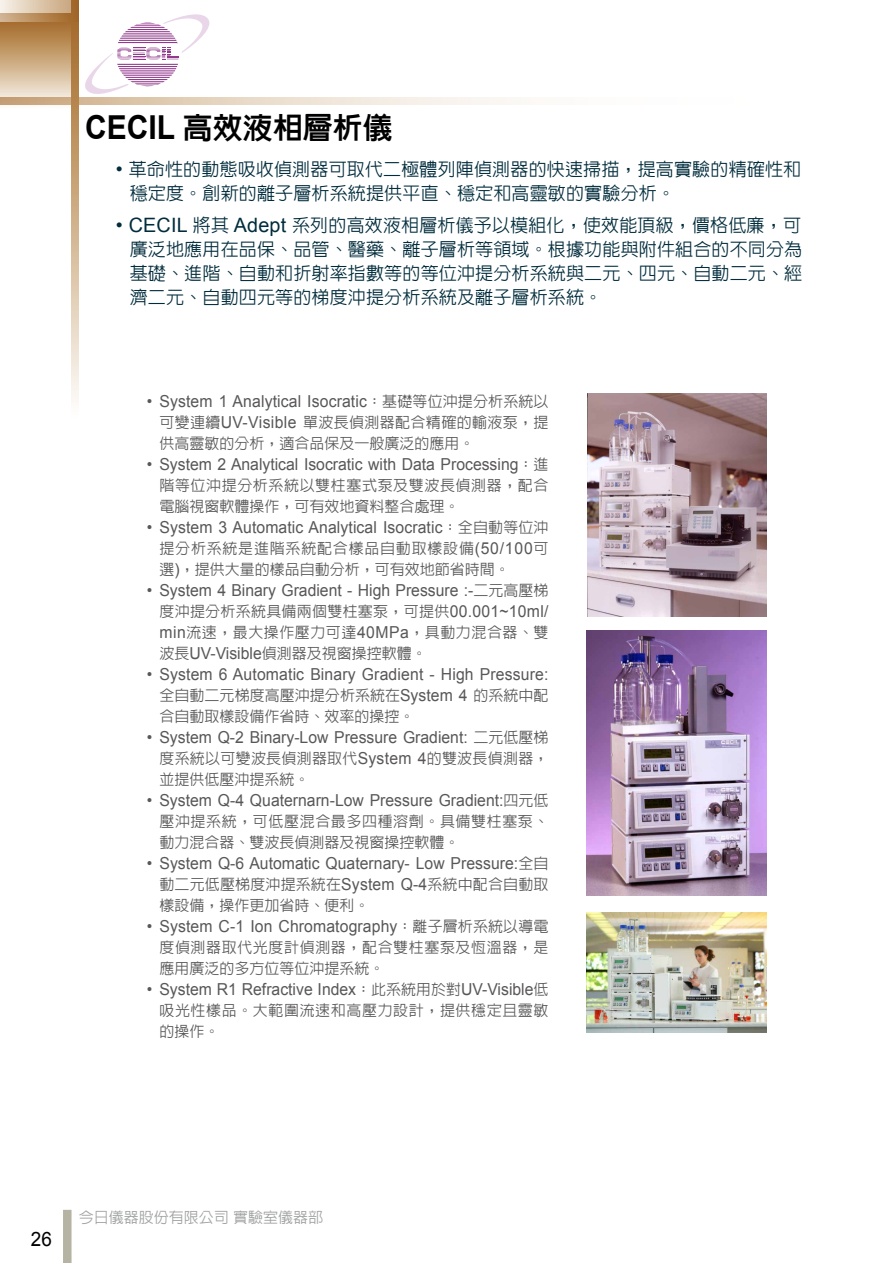
<style>
.page{position:relative;width:893px;height:1263px;background:#fff}
.page>*{position:absolute;margin:0;border:0;box-sizing:border-box;transform-origin:0 0}
.t1{font:800 30px "AR New Hei B5";color:#000}
.t2{font:19.8px "Arial";color:#000;scale:.95 1}
.t3{font:500 18px/24px "AR New Hei B5";letter-spacing:.01em;color:#002c3c}
.t4{font:16.5px "Arial";color:#595757;scale:.95 1}
.t5{font:500 15px/21px "AR Hei B5";letter-spacing:.015em;color:#595757}
.t6{font:500 15px/21px "AR Hei B5";letter-spacing:.04em;color:#595757}
.t7{font:500 15px/21px "AR Hei B5";letter-spacing:.05em;color:#595757}
.t8{font:500 15px "AR Hei B5";color:#9fa0a0}
.s1{font-family:"Arial";font-weight:700;font-size:33px}
.s2{font-family:"Arial";font-weight:400;font-size:19.8px}
.s3{font-family:"AR Hei B5";font-weight:500;font-size:15px}
.s4{font-family:"Arial";font-weight:400;font-size:16.5px}
</style>
<div class="page">
<div style="left:63px;top:1210px;width:9px;height:53px;background:#b5b4a3"></div>
<svg style="left:85px;top:14px;width:125px;height:80px"></svg>
<svg style="left:0;top:22px;width:71px;height:76px;background:#caa87e"></svg>
<svg style="left:0;top:98px;width:521px;height:7px;background:#e6d6c3"></svg>
<svg style="left:71px;top:22px;width:8px;height:380px;background:#cfaf89"></svg>
<svg style="left:0;top:0;width:79px;height:22px;background:#cbaa86"></svg>
<img style="left:587px;top:913px;width:179px;height:120px">
<img style="left:587px;top:393px;width:179px;height:223px">
<img style="left:587px;top:630px;width:179px;height:265px">
<h1 class="t1" style="left:85px;top:113px;width:309px"><span class="s1">CECIL</span> 高效液相層析儀</h1>
<p class="t3" style="left:130px;top:158px;width:673px;text-indent:-14px"><span class="s2">•</span> 革命性的動態吸收偵測器可取代二極體列陣偵測器的快速掃描，提高實驗的精確性和穩定度。創新的離子層析系統提供平直、穩定和高靈敏的實驗分析。</p>
<p class="t3" style="left:130px;top:213px;width:674px;text-align:justify;text-indent:-14px"><span class="s2">• CECIL</span> 將其 <span class="s2">Adept</span> 系列的高效液相層析儀予以模組化，使效能頂級，價格低廉，可廣泛地應用在品保、品管、醫藥、離子層析等領域。根據功能與附件組合的不同分為基礎、進階、自動和折射率指數等的等位沖提分析系統與二元、四元、自動二元、經濟二元、自動四元等的梯度沖提分析系統及離子層析系統。</p>
<p class="t4" style="left:147px;top:391px;width:425px">• System 1 Analytical Isocratic<span class="s3">：基礎等位沖提分析系統以</span></p>
<p class="t5" style="left:159px;top:412px;width:391px">可變連續<span class="s4">UV-Visible</span> 單波長偵測器配合精確的輸液泵，提供高靈敏的分析，適合品保及一般廣泛的應用。</p>
<p class="t4" style="left:147px;top:454px;width:424px">• System 2 Analytical Isocratic with Data Processing<span class="s3">：進</span></p>
<p class="t6" style="left:159px;top:475px;width:391px">階等位沖提分析系統以雙柱塞式泵及雙波長偵測器，配合電腦視窗軟體操作，可有效地資料整合處理。</p>
<p class="t4" style="left:147px;top:517px;width:424px">• System 3 Automatic Analytical Isocratic<span class="s3">：全自動等位沖</span></p>
<p class="t7" style="left:159px;top:538px;width:391px">提分析系統是進階系統配合樣品自動取樣設備<span class="s4">(50/100</span>可選<span class="s4">)</span>，提供大量的樣品自動分析，可有效地節省時間。</p>
<p class="t4" style="left:147px;top:580px;width:424px">• System 4 Binary Gradient - High Pressure :-<span class="s3">二元高壓梯</span></p>
<p class="t5" style="left:159px;top:601px;width:391px;text-align:justify">度沖提分析系統具備兩個雙柱塞泵，可提供<span class="s4">00.001~10ml/ min</span>流速，最大操作壓力可達<span class="s4">40MPa</span>，具動力混合器、雙波長<span class="s4">UV-Visible</span>偵測器及視窗操控軟體。</p>
<p class="t4" style="left:147px;top:664px;width:424px">• System 6 Automatic Binary Gradient - High Pressure:</p>
<p class="t5" style="left:159px;top:685px;width:391px">全自動二元梯度高壓沖提分析系統在<span class="s4">System 4</span> 的系統中配合自動取樣設備作省時、效率的操控。</p>
<p class="t4" style="left:147px;top:727px;width:424px">• System Q-2 Binary-Low Pressure Gradient: <span class="s3">二元低壓梯</span></p>
<p class="t5" style="left:159px;top:748px;width:391px">度系統以可變波長偵測器取代<span class="s4">System 4</span>的雙波長偵測器，並提供低壓沖提系統。</p>
<p class="t4" style="left:147px;top:790px;width:424px">• System Q-4 Quaternarn-Low Pressure Gradient:<span class="s3">四元低</span></p>
<p class="t6" style="left:159px;top:811px;width:391px">壓沖提系統，可低壓混合最多四種溶劑。具備雙柱塞泵、動力混合器、雙波長偵測器及視窗操控軟體。</p>
<p class="t4" style="left:147px;top:853px;width:424px">• System Q-6 Automatic Quaternary- Low Pressure:<span class="s3">全自</span></p>
<p class="t5" style="left:159px;top:874px;width:391px">動二元低壓梯度沖提系統在<span class="s4">System Q-4</span>系統中配合自動取樣設備，操作更加省時、便利。</p>
<p class="t4" style="left:147px;top:916px;width:424px">• System C-1 Ion Chromatography<span class="s3">：離子層析系統以導電</span></p>
<p class="t6" style="left:159px;top:937px;width:391px">度偵測器取代光度計偵測器，配合雙柱塞泵及恆溫器，是應用廣泛的多方位等位沖提系統。</p>
<p class="t4" style="left:147px;top:979px;width:424px">• System R1 Refractive Index<span class="s3">：此系統用於對</span>UV-Visible<span class="s3">低</span></p>
<p class="t6" style="left:159px;top:1000px;width:391px">吸光性樣品。大範圍流速和高壓力設計，提供穩定且靈敏的操作。</p>
<p class="t2" style="left:31px;top:1226px;width:24px">26</p>
<p class="t8" style="left:79px;top:1210px;width:246px">今日儀器股份有限公司實驗室儀器部</p>
</div>
